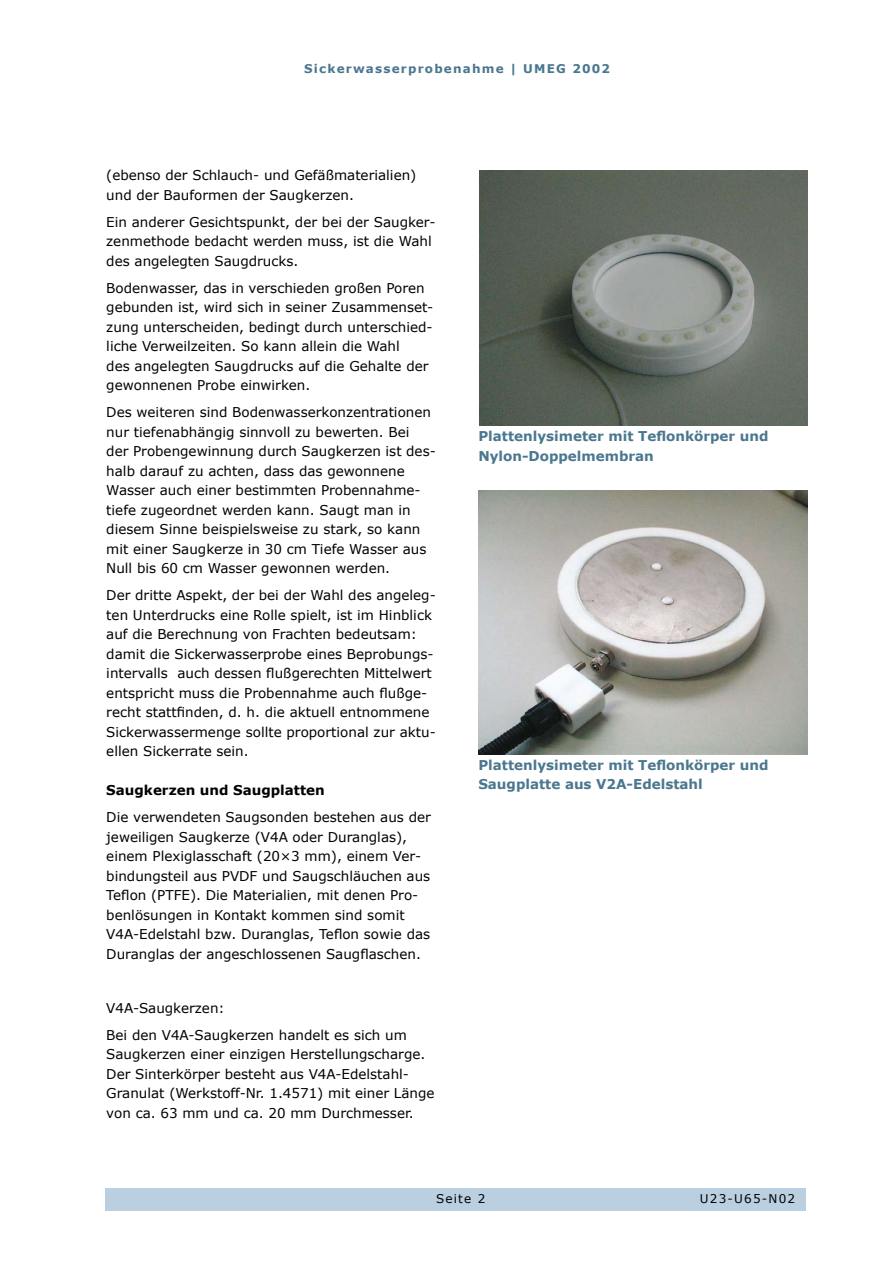
<style>
.page{position:relative;width:893px;height:1263px;background:#fff}
.page>*{position:absolute;margin:0;border:0;box-sizing:border-box;transform-origin:0 0}
.t1{font:13.5px/19.5px "Verdana";color:#000}
.t2{font:700 13.5px/19.5px "Verdana";color:#4a778f}
.t3{font:700 13.5px "Verdana";color:#000}
.t4{font:700 12px "Verdana";letter-spacing:.1em;color:#4a778f}
.t5{font:12px "Verdana";letter-spacing:.1em;color:#000}
</style>
<div class="page">
<div style="left:105px;top:1188px;width:701px;height:22px;background:#bad0e1"></div>
<img style="left:478px;top:490px;width:330px;height:264px">
<img style="left:479px;top:170px;width:329px;height:256px">
<p class="t4" style="left:304px;top:61px;width:307px">Sickerwasserprobenahme | UMEG 2002</p>
<p class="t1" style="left:106px;top:165px;width:312px">(ebenso der Schlauch- und Gefäßmaterialien) und der Bauformen der Saugkerzen.</p>
<p class="t1" style="left:106px;top:212px;width:331px">Ein anderer Gesichtspunkt, der bei der Saugker&shy;zenmethode bedacht werden muss, ist die Wahl des angelegten Saugdrucks.</p>
<p class="t1" style="left:106px;top:278px;width:329px">Bodenwasser, das in verschieden großen Poren gebunden ist, wird sich in seiner Zusammenset&shy;zung unterscheiden, bedingt durch unterschied&shy;liche Verweilzeiten. So kann allein die Wahl<br>des angelegten Saugdrucks auf die Gehalte der gewonnenen Probe einwirken.</p>
<p class="t1" style="left:106px;top:402px;width:331px">Des weiteren sind Bodenwasserkonzentrationen nur tiefenabhängig sinnvoll zu bewerten. Bei<br>der Probengewinnung durch Saugkerzen ist des&shy;halb darauf zu achten, dass das gewonnene Wasser auch einer bestimmten Probennahme&shy;tiefe zugeordnet werden kann. Saugt man in diesem Sinne beispielsweise zu stark, so kann mit einer Saugkerze in 30 cm Tiefe Wasser aus Null bis 60 cm Wasser gewonnen werden.</p>
<p class="t1" style="left:106px;top:585px;width:331px">Der dritte Aspekt, der bei der Wahl des angeleg&shy;ten Unterdrucks eine Rolle spielt, ist im Hinblick auf die Berechnung von Frachten bedeutsam: damit die Sickerwasserprobe eines Beprobungs&shy;intervalls auch dessen flußgerechten Mittelwert entspricht muss die Probennahme auch flußge&shy;recht stattfinden, d. h. die aktuell entnommene Sickerwassermenge sollte proportional zur aktu&shy;ellen Sickerrate sein.</p>
<p class="t3" style="left:106px;top:782px;width:220px">Saugkerzen und Saugplatten</p>
<p class="t1" style="left:106px;top:807px;width:326px">Die verwendeten Saugsonden bestehen aus der jeweiligen Saugkerze (V4A oder Duranglas), einem Plexiglasschaft (20×3 mm), einem Ver&shy;bindungsteil aus PVDF und Saugschläuchen aus Teflon (PTFE). Die Materialien, mit denen Pro&shy;benlösungen in Kontakt kommen sind somit V4A-Edelstahl bzw. Duranglas, Teflon sowie das Duranglas der angeschlossenen Saugflaschen.</p>
<p class="t1" style="left:106px;top:994px;width:302px;line-height:27px">V4A-Saugkerzen:<br>Bei den V4A-Saugkerzen handelt es sich um</p>
<p class="t1" style="left:106px;top:1044px;width:330px">Saugkerzen einer einzigen Herstellungscharge.<br>Der Sinterkörper besteht aus V4A-Edelstahl-Granulat (Werkstoff-Nr. 1.4571) mit einer Länge von ca. 63 mm und ca. 20 mm Durchmesser.</p>
<p class="t2" style="left:478px;top:426px;width:292px">Plattenlysimeter mit Teflonkörper und<br>Nylon-Doppelmembran</p>
<p class="t2" style="left:478px;top:754px;width:292px">Plattenlysimeter mit Teflonkörper und<br>Saugplatte aus V2A-Edelstahl</p>
<p class="t5" style="left:436px;top:1191px;width:51px">Seite 2</p>
<p class="t5" style="left:700px;top:1191px;width:97px">U23-U65-N02</p>
</div>
